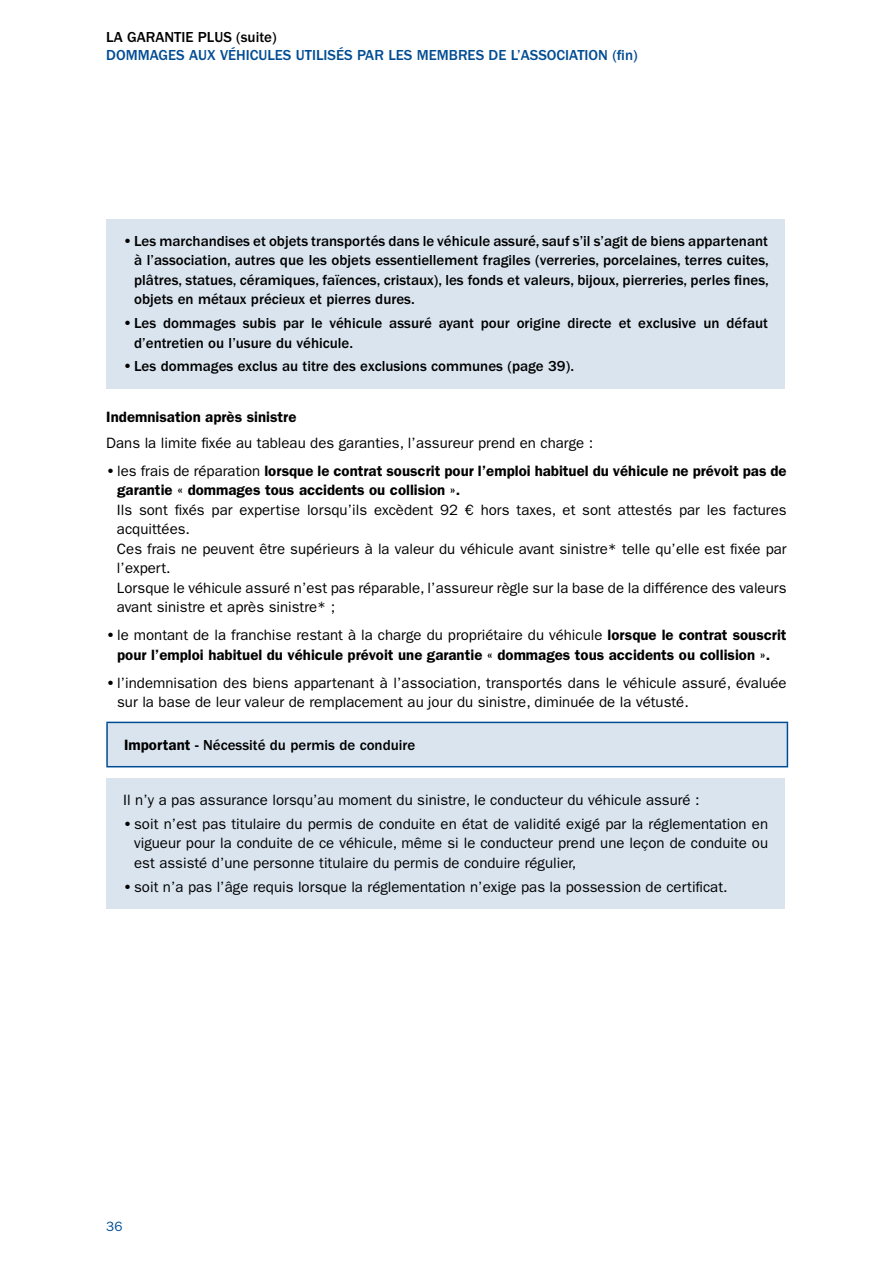
<style>
.page{position:relative;width:893px;height:1263px;background:#fff}
.page>*{position:absolute;margin:0;border:0;box-sizing:border-box;transform-origin:0 0}
.t1{font:15px/19.5px "ITC Franklin Gothic Std";color:#000}
.t2{font:500 15px/19.5px "ITC Franklin Gothic Std";color:#000;text-align:justify}
.t3{font:600 15px/19.5px "ITC Franklin Gothic Std";color:#000}
.t4{font:500 15px "ITC Franklin Gothic Std";color:#004c93}
.t5{font:13.5px "ITC Franklin Gothic Std";color:#004c93}
.s1{font-weight:600}
.s2{font-weight:400}
</style>
<div class="page">
<div style="left:106px;top:219px;width:679px;height:169px;background:#d9e4ef"></div>
<div style="left:107px;top:722px;width:680px;height:45px;background:#d9e4ef"></div>
<hr style="left:106px;top:722px;width:682px;height:1px;background:#004c93">
<hr style="left:106px;top:723px;width:2px;height:43px;background:#004c93">
<hr style="left:787px;top:723px;width:1px;height:43px;background:#004c93">
<hr style="left:106px;top:766px;width:682px;height:1px;background:#004c93">
<div style="left:106px;top:778px;width:679px;height:130px;background:#d9e4ef"></div>
<p class="t2" style="left:106px;top:28px;width:172px">La garantie Plus (suite)</p>
<p class="t4" style="left:106px;top:47px;width:533px">Dommages aux véhicules utilisés par les membres de l’association (fin)</p>
<p class="t2" style="left:134px;top:231px;width:636px;text-indent:-11px"><span class="s1">•</span> Les marchandises et objets transportés dans le véhicule assuré, sauf s’il s’agit de biens appartenant à l’association, autres que les objets essentiellement fragiles (verreries, porcelaines, terres cuites, plâtres, statues, céramiques, faïences, cristaux), les fonds et valeurs, bijoux, pierreries, perles fines, objets en métaux précieux et pierres dures.</p>
<p class="t2" style="left:134px;top:314px;width:635px;text-indent:-11px"><span class="s1">•</span> Les dommages subis par le véhicule assuré ayant pour origine directe et exclusive un défaut d’entretien ou l’usure du véhicule.</p>
<p class="t2" style="left:123px;top:357px;width:452px"><span class="s1">•</span> Les dommages exclus au titre des exclusions communes (page 39).</p>
<p class="t3" style="left:106px;top:407px;width:192px">Indemnisation après sinistre</p>
<p class="t1" style="left:106px;top:433px;width:489px">Dans la limite fixée au tableau des garanties, l’assureur prend en charge :</p>
<p class="t3" style="left:117px;top:461px;width:671px;text-indent:-11px">• <span class="s2">les frais de réparation</span> lorsque le contrat souscrit pour l’emploi habituel du véhicule ne prévoit pas de garantie « dommages tous accidents ou collision ».</p>
<p class="t1" style="left:117px;top:500px;width:671px">Ils sont fixés par expertise lorsqu’ils excèdent 92 € hors taxes, et sont attestés par les factures acquittées.<br>Ces frais ne peuvent être supérieurs à la valeur du véhicule avant sinistre* telle qu’elle est fixée par l’expert.<br>Lorsque le véhicule assuré n’est pas réparable, l’assureur règle sur la base de la différence des valeurs avant sinistre et après sinistre* ;</p>
<p class="t3" style="left:106px;top:625px;width:682px;text-align:center">• <span class="s2">le montant de la franchise restant à la charge du propriétaire du véhicule</span> lorsque le contrat souscrit pour l’emploi habituel du véhicule prévoit une garantie « dommages tous accidents ou collision ».</p>
<p class="t1" style="left:117px;top:673px;width:671px;text-indent:-11px"><span class="s1">•</span> l’indemnisation des biens appartenant à l’association, transportés dans le véhicule assuré, évaluée sur la base de leur valeur de remplacement au jour du sinistre, diminuée de la vétusté.</p>
<p class="t2" style="left:124px;top:735px;width:293px"><span class="s1">Important -</span> Nécessité du permis de conduire</p>
<p class="t1" style="left:123px;top:790px;width:578px">Il n’y a pas assurance lorsqu’au moment du sinistre, le conducteur du véhicule assuré :</p>
<p class="t1" style="left:134px;top:814px;width:635px;text-align:justify;text-indent:-11px"><span class="s1">•</span> soit n’est pas titulaire du permis de conduite en état de validité exigé par la réglementation en vigueur pour la conduite de ce véhicule, même si le conducteur prend une leçon de conduite ou est assisté d’une personne titulaire du permis de conduire régulier,</p>
<p class="t1" style="left:123px;top:877px;width:606px"><span class="s1">•</span> soit n’a pas l’âge requis lorsque la réglementation n’exige pas la possession de certificat.</p>
<p class="t5" style="left:106px;top:1219px;width:18px">36</p>
</div>
